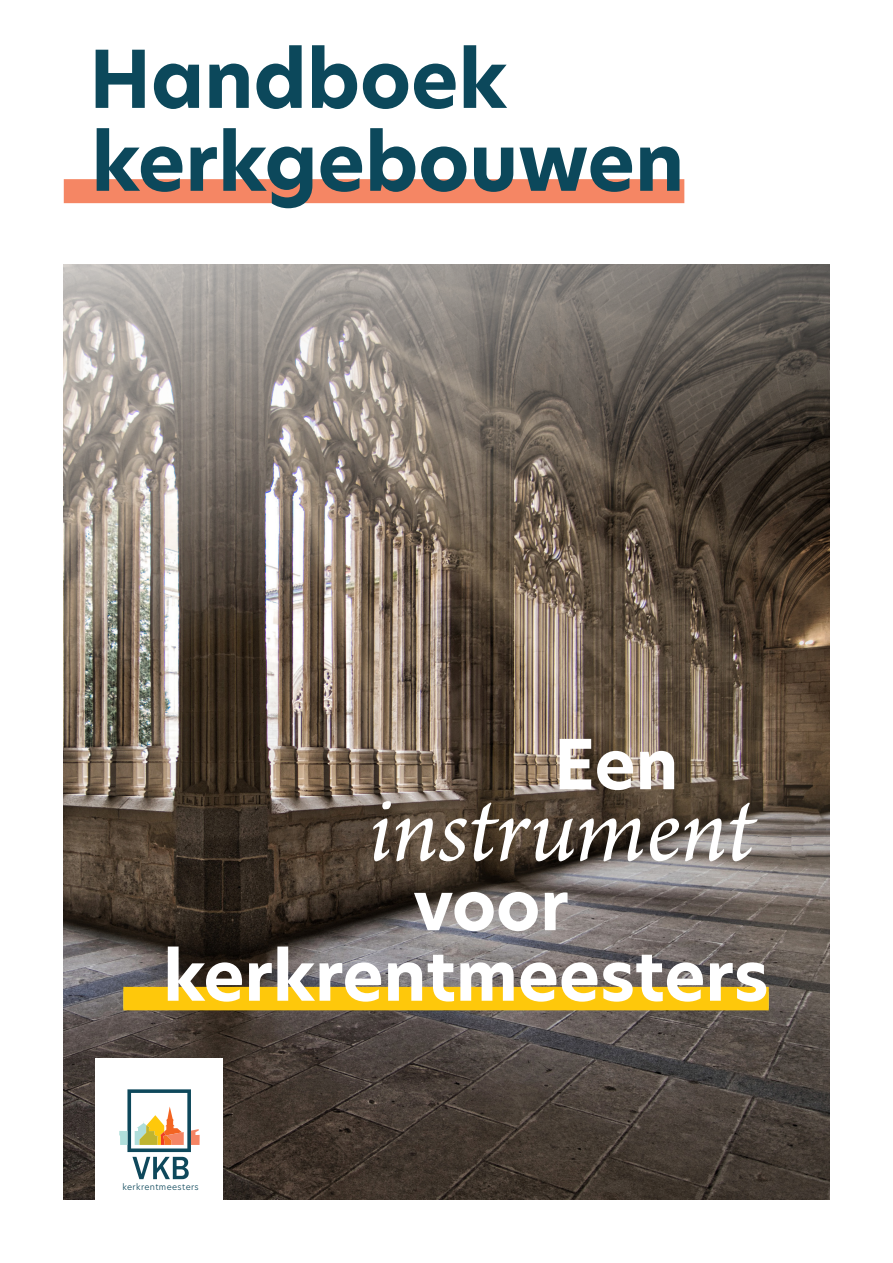
<style>
.page{position:relative;width:893px;height:1263px;background:#fff}
.page>*{position:absolute;margin:0;border:0;box-sizing:border-box;transform-origin:0 0}
.t1{font:italic 100.5px "Arno Pro";letter-spacing:-.005em;color:#fff}
.Cover_titel{font:700 78px/82.9px "New Hero";color:#0c485b}
.t2{font:700 67.5px "New Hero";color:#fff}
.t3{font:300 8.55px "Hero New";letter-spacing:.045em;color:#0e485b}
</style>
<div class="page">
<img style="left:64px;top:264px;width:765px;height:935px">
<div style="left:96px;top:1058px;width:127px;height:197px;background:#fff"></div>
<svg style="left:119px;top:1089px;width:81px;height:90px"></svg>
<div style="left:64px;top:179px;width:620px;height:24px;background:#f58664"></div>
<div style="left:123px;top:987px;width:646px;height:23px;background:#fec80b"></div>
<p class="Cover_titel" style="left:89px;top:38px;width:597px">Handboek kerkgebouwen</p>
<p class="t2" style="left:554px;top:718px;width:126px">Een</p>
<p class="t1" style="left:369px;top:772px;width:387px">instrument</p>
<p class="t2" style="left:413px;top:859px;width:157px">voor</p>
<p class="t2" style="left:163px;top:930px;width:607px">kerkrentmeesters</p>
<p class="t3" style="left:123px;top:1181px;width:78px">kerkrentmeesters</p>
</div>
